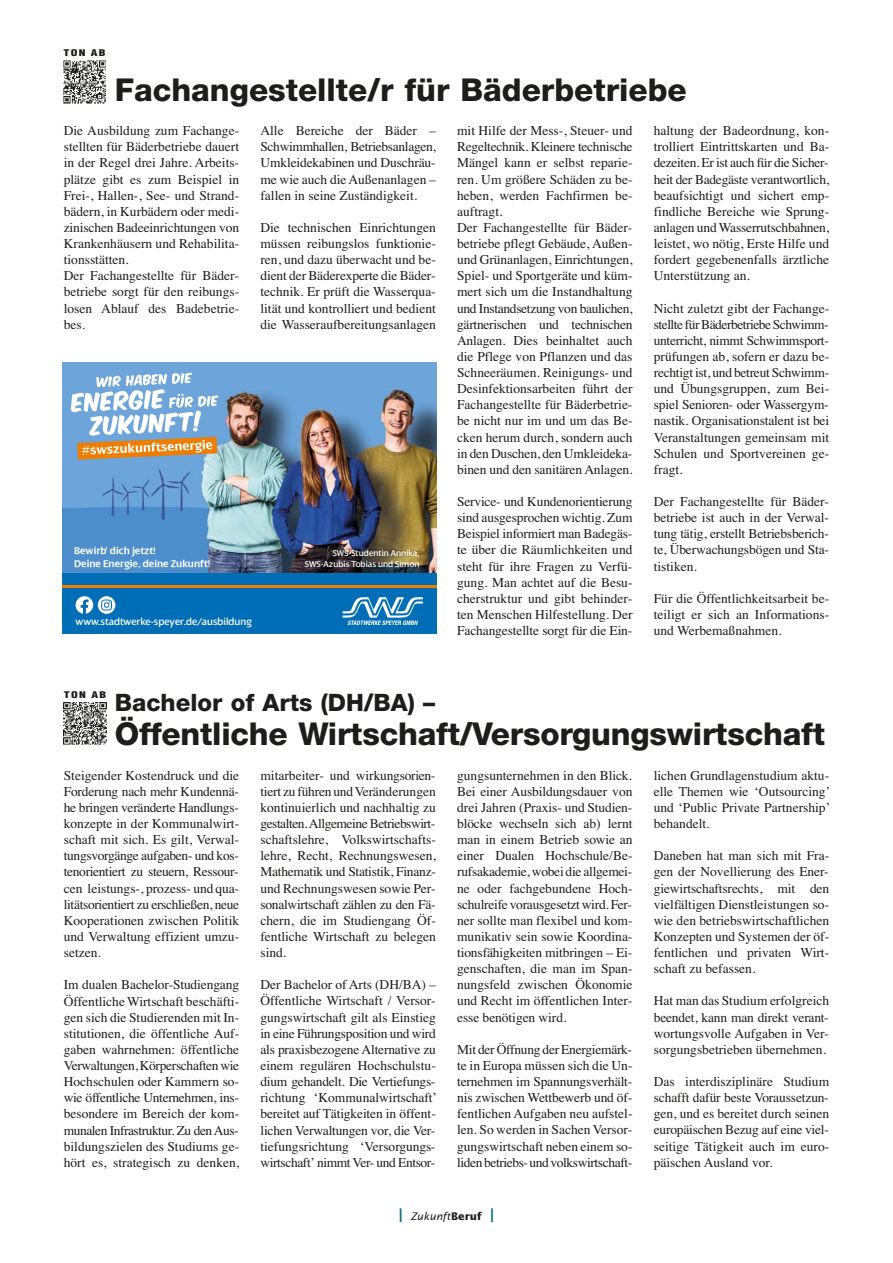
<style>
.page{position:relative;width:893px;height:1263px;background:#fff}
.page>*{position:absolute;margin:0;border:0;box-sizing:border-box;transform-origin:0 0}
.t1{font:800 31.5px "Helvetica Neue";letter-spacing:-.005em;color:#1d1d1b}
.t2{font:800 24px "Helvetica Neue";color:#1d1d1b}
.t3{font:13.5px/16px "Times";color:#1d1d1b;text-align:justify}
.t4{font:600 10.5px/12.6px "Dialog";color:#fff}
.t5{font:10.5px "Dialog LT Pro";color:#fff}
.t6{font:italic 10.5px "Lucida Sans";color:#1d1d1b}
.t7{font:9px/10.8px "Dialog LT Pro";color:#fff;text-align:right}
.t8{font:900 condensed 9px "Helvetica";letter-spacing:.1em;color:#1d1d1b;scale:1.35 1}
.s1{font-weight:700;font-style:normal;font-size:15px;color:#006e7e}
.s2{font-weight:700;font-style:normal}
</style>
<div class="page">
<img style="left:64px;top:702px;width:42px;height:43px">
<img style="left:63px;top:61px;width:43px;height:42px">
<img style="left:62px;top:362px;width:374px;height:211px">
<div style="left:62px;top:573px;width:374px;height:61px;background:#006eb7"></div>
<svg style="left:343px;top:597px;width:80px;height:28px"></svg>
<hr style="left:62px;top:585px;width:374px;height:2px;background:#ef7d00">
<svg style="left:76px;top:596px;width:17px;height:18px"></svg>
<div style="left:98px;top:596px;width:17px;height:18px;background:#fff;border-radius:50%"></div>
<svg style="left:101px;top:599px;width:11px;height:11px"></svg>
<svg style="left:71px;top:373px;width:147px;height:87px"></svg>
<p class="t8" style="left:63px;top:50px;width:33px">TON AB</p>
<h1 class="t1" style="left:115px;top:79px;width:573px">Fachangestellte/r für Bäderbetriebe</h1>
<p class="t3" style="left:64px;top:124px;width:177px;text-align:left">Die Ausbildung zum Fachange&shy;stellten für Bäderbetriebe dauert in der Regel drei Jahre. Arbeits&shy;plätze gibt es zum Beispiel in<br>Frei-, Hallen-, See- und Strand&shy;bädern, in Kurbädern oder medi&shy;zinischen Badeeinrichtungen von<br>Krankenhäusern und Rehabilita&shy;tionsstätten.<br>Der Fachangestellte für Bäder&shy;betriebe sorgt für den reibungs&shy;losen Ablauf des Badebetrie&shy;bes.</p>
<p class="t3" style="left:260px;top:124px;width:177px">Alle Bereiche der Bäder – Schwimmhallen, Betriebsan la gen, Umkleidekabinen und Dusch räu&shy;me wie auch die Au ßenan la gen – fallen in seine Zuständigkeit.</p>
<p class="t3" style="left:457px;top:124px;width:177px;text-align:left">mit Hilfe der Mess-, Steuer- und<br>Regeltechnik. Kleinere technische<br>Mängel kann er selbst reparie&shy;ren. Um größere Schäden zu be&shy;heben, werden Fachfirmen be&shy;auftragt.<br>Der Fachangestellte für Bäder&shy;betriebe pflegt Gebäude, Außen&shy;und Grünanlagen, Einrichtungen,<br>Spiel- und Sportgeräte und küm&shy;mert sich um die Instandhaltung und Instandsetzung von baulichen, gärtnerischen und technischen<br>An lagen. Dies beinhaltet auch die Pflege von Pflanzen und das<br>Schneeräumen. Reinigungs- und<br>Desinfektionsarbeiten führt der<br>Fachangestellte für Bäderbetrie&shy;be nicht nur im und um das Be - cken herum durch, sondern auch in den Duschen, den Umkleideka&shy;binen und den sanitären Anlagen.</p>
<p class="t3" style="left:457px;top:495px;width:177px">Service- und Kundenorientierung sind ausgesprochen wichtig. Zum Beispiel informiert man Badegäs - te über die Räumlichkeiten und steht für ihre Fragen zu Verfü&shy;gung. Man achtet auf die Besu&shy;cherstruktur und gibt behinder&shy;ten Menschen Hilfestellung. Der Fachangestellte sorgt für die Ein-</p>
<p class="t3" style="left:654px;top:124px;width:177px">haltung der Badeordnung, kon&shy;trolliert Eintrittskarten und Ba&shy;dezeiten. Er ist auch für die Sicher&shy;heit der Badegäste verantwortlich, beaufsichtigt und sichert emp&shy;findliche Bereiche wie Sprung&shy;anlagen und Wasserrutschbahnen, leistet, wo nötig, Erste Hilfe und fordert gegebenenfalls ärztliche Unterstützung an.</p>
<p class="t3" style="left:654px;top:301px;width:177px">Nicht zuletzt gibt der Fachange&shy;stellte für Bäderbetriebe Schwimm&shy;unterricht, nimmt Schwimmsport&shy;prüfungen ab, sofern er dazu be&shy;rechtigt ist, und betreut Schwimm&shy;und Übungsgruppen, zum Bei&shy;spiel Senioren- oder Wassergym&shy;nastik. Organisationstalent ist bei Veranstaltungen gemeinsam mit Schulen und Sportvereinen ge&shy;fragt.</p>
<p class="t3" style="left:654px;top:495px;width:177px">Der Fachangestellte für Bäder&shy;betriebe ist auch in der Verwal&shy;tung tätig, erstellt Betriebsberich&shy;te, Überwachungsbögen und Sta&shy;tistiken.</p>
<p class="t3" style="left:654px;top:592px;width:177px">Für die Öffentlichkeitsarbeit be&shy;teiligt er sich an Informations&shy;und Werbemaßnahmen.</p>
<p class="t3" style="left:260px;top:221px;width:177px">Die technischen Einrichtungen müssen reibungslos funktionie&shy;ren, und dazu überwacht und be&shy;dient der Bäderexperte die Bäder&shy;technik. Er prüft die Wasserqua&shy;lität und kontrolliert und bedient die Wasseraufbereitungsanlagen</p>
<p class="t4" style="left:74px;top:545px;width:138px">Bewirb‘ dich jetzt!<br>Deine Energie, deine Zukunft!</p>
<p class="t7" style="left:305px;top:549px;width:116px">SWS-Studentin Annika,<br>SWS-Azubis Tobias und Simon</p>
<p class="t5" style="left:76px;top:618px;width:178px">www.stadtwerke-speyer.de/ausbildung</p>
<p class="t8" style="left:64px;top:691px;width:33px">TON AB</p>
<h2 class="t2" style="left:115px;top:694px;width:322px">Bachelor of Arts (DH/BA) –</h2>
<h1 class="t1" style="left:115px;top:723px;width:712px">Öffentliche Wirtschaft/Versorgungswirtschaft</h1>
<p class="t3" style="left:64px;top:768px;width:177px">Steigender Kostendruck und die Forderung nach mehr Kunden nä - he bringen veränderte Handlungs&shy;konzepte in der Kommunalwirt&shy;schaft mit sich. Es gilt, Verwal&shy;tungsvorgänge aufgaben- und kos - tenorientiert zu steuern, Ressour&shy;cen leistungs-, prozess- und qua&shy;litätsorientiert zu erschlie ßen, neue Kooperationen zwischen Politik und Verwaltung effizient umzu&shy;setzen.</p>
<p class="t3" style="left:64px;top:978px;width:177px">Im dualen Bachelor-Studiengang Öffentliche Wirtschaft beschäfti&shy;gen sich die Studierenden mit In&shy;stitutionen, die öffentliche Auf&shy;gaben wahrnehmen: öffentliche Verwaltungen, Körperschaften wie Hochschulen oder Kammern so&shy;wie öffentliche Unternehmen, ins&shy;besondere im Bereich der kom&shy;munalen Infrastruktur. Zu den Aus&shy;bildungszielen des Studiums ge - hört es, strategisch zu denken,</p>
<p class="t3" style="left:654px;top:768px;width:178px">lichen Grund la gen studium aktu&shy;elle Themen wie ‘Out sourcing’ und ‘Public Private Partnership’ behandelt.</p>
<p class="t3" style="left:654px;top:849px;width:177px">Daneben hat man sich mit Fra&shy;gen der Novellierung des Ener&shy;giewirtschaftsrechts, mit den vielfältigen Dienstleistungen so&shy;wie den betriebswirtschaftlichen Kon zepten und Systemen der öf&shy;fentlichen und privaten Wirt&shy;schaft zu befassen.</p>
<p class="t3" style="left:654px;top:994px;width:177px">Hat man das Studium erfolgreich beendet, kann man direkt verant&shy;wortungsvolle Aufgaben in Ver&shy;sorgungsbetrieben übernehmen.</p>
<p class="t3" style="left:654px;top:1075px;width:177px">Das interdisziplinäre Studium schafft dafür beste Voraussetzun&shy;gen, und es bereitet durch seinen europäischen Bezug auf eine viel&shy;seitige Tätigkeit auch im euro - päischen Ausland vor.</p>
<p class="t3" style="left:457px;top:768px;width:177px">gungsunternehmen in den Blick.<br>Bei einer Ausbildungsdauer von drei Jahren (Praxis- und Studien&shy;blöcke wechseln sich ab) lernt man in einem Betrieb sowie an einer Dualen Hochschule/Be - rufsakademie, wobei die all gemei&shy;ne oder fachgebundene Hoch&shy;schulreife vorausgesetzt wird. Fer&shy;ner sollte man flexibel und kom&shy;munikativ sein sowie Koordina - tionsfähigkeiten mitbringen – Ei&shy;genschaften, die man im Span&shy;nungsfeld zwischen Ökonomie und Recht im öffentlichen Inter&shy;esse benötigen wird.</p>
<p class="t3" style="left:457px;top:1043px;width:177px">Mit der Öff nung der Energie märk&shy;te in Europa müssen sich die Un&shy;ternehmen im Spannungsverhält&shy;nis zwischen Wettbewerb und öf&shy;fentlichen Aufgaben neu aufstel&shy;len. So werden in Sachen Versor&shy;gungswirtschaft neben einem so&shy;liden betriebs- und volkswirtschaft-</p>
<p class="t3" style="left:260px;top:768px;width:177px">mitarbeiter- und wirkungsorien&shy;tiert zu führen und Veränderungen kontinuierlich und nachhaltig zu gestalten. Allgemeine Betriebswirt&shy;schaftslehre, Volkswirtschafts&shy;lehre, Recht, Rechnungswesen, Mathematik und Statistik, Finanz&shy;und Rechnungswesen sowie Per&shy;sonalwirtschaft zählen zu den Fä - chern, die im Studiengang Öf&shy;fentliche Wirtschaft zu belegen sind.</p>
<p class="t3" style="left:260px;top:978px;width:178px">Der Bachelor of Arts (DH/BA) – Öffentliche Wirtschaft / Versor&shy;gungs wirtschaft gilt als Einstieg in eine Führungsposition und wird als praxisbezogene Alternative zu einem regulären Hochschulstu&shy;dium gehandelt. Die Vertiefungs&shy;richtung ‘Kommunalwirtschaft’ bereitet auf Tätigkeiten in öffent&shy;lichen Verwaltungen vor, die Ver&shy;tiefungsrichtung ‘Versorgungs&shy;wirtschaft’ nimmt Ver- und Entsor-</p>
<p class="t6" style="left:399px;top:1212px;width:97px"><span class="s1">|</span> Zukunft<span class="s2">Beruf</span> <span class="s1">|</span></p>
</div>
